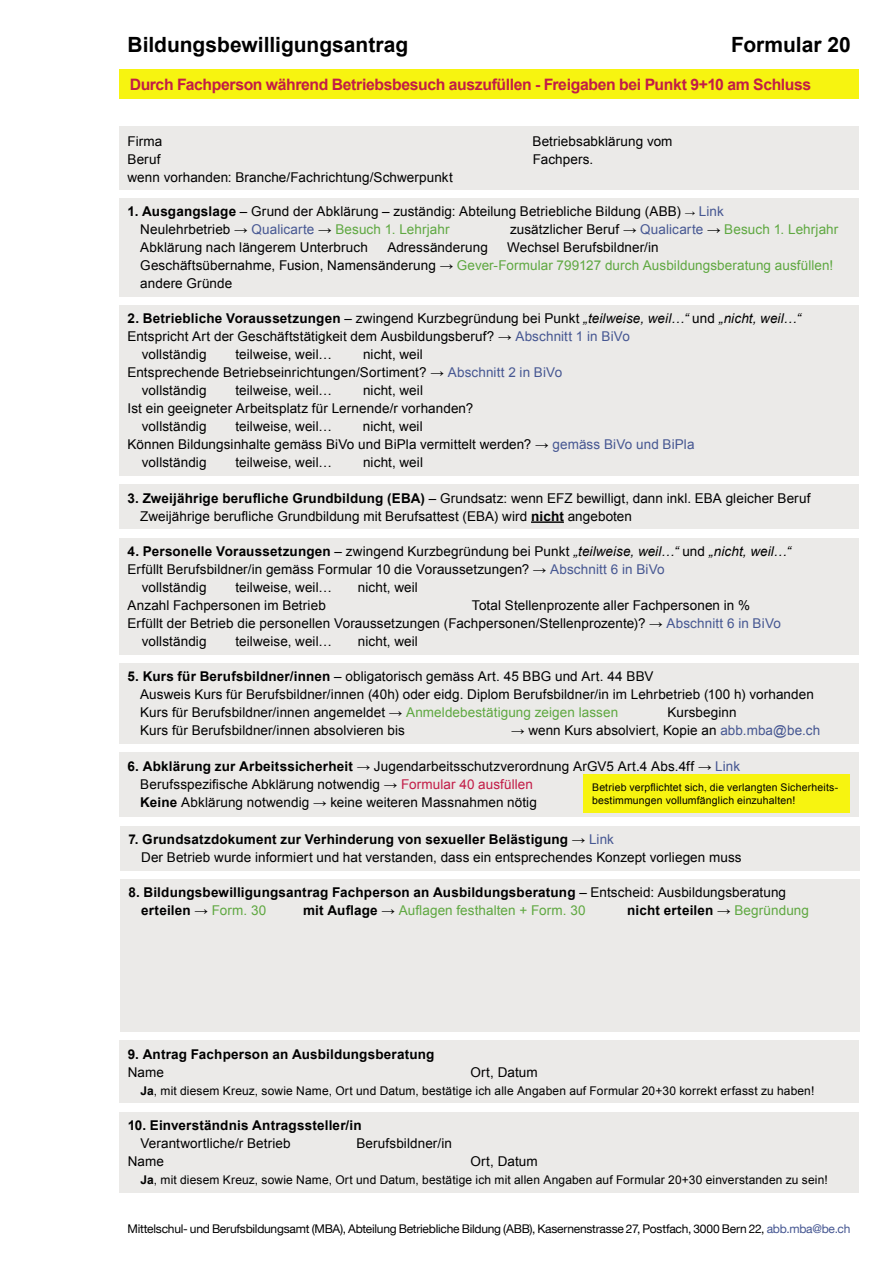
<style>
.page{position:relative;width:893px;height:1263px;background:#fff}
.page>*{position:absolute;margin:0;border:0;box-sizing:border-box;transform-origin:0 0}
.t1{font:700 21px "Arial";color:#000}
.t2{font:700 15.75px "Arial";letter-spacing:-.025em;color:#c21c47}
.t3{font:13.5px/18px "Arial";letter-spacing:.005em;color:#000}
.t4{font:700 13.5px/18px "Arial";letter-spacing:.01em;color:#000}
.t5{font:13.5px "Arial";letter-spacing:.005em;color:#5fa841}
.t6{font:12px "Arial";letter-spacing:.01em;color:#000}
.t7{font:12px "Helvetica Neue LT Com";letter-spacing:-.02em;color:#000}
.t8{font:10.5px/13.5px "Arial";letter-spacing:.015em;color:#000}
.s1{font-weight:700}
.s2{font-size:10.5px}
.s3{color:#465792}
.s4{color:#5fa841}
.s5{font-style:italic}
.s6{color:#c21c47}
.s7{font-weight:400}
.s8{font-weight:400;color:#5fa841}
.s9{font-weight:700;color:#000}
.s10{color:#000}
</style>
<div class="page">
<div style="left:119px;top:198px;width:740px;height:98px;background:#ebeae8"></div>
<div style="left:119px;top:126px;width:740px;height:64px;background:#ebeae8"></div>
<div style="left:119px;top:69px;width:740px;height:30px;background:#f7f410"></div>
<div style="left:119px;top:305px;width:740px;height:171px;background:#ebeae8"></div>
<div style="left:119px;top:484px;width:740px;height:45px;background:#ebeae8"></div>
<hr style="left:531px;top:521px;width:33px;height:2px;background:#000">
<div style="left:119px;top:538px;width:740px;height:117px;background:#ebeae8"></div>
<div style="left:119px;top:663px;width:740px;height:81px;background:#ebeae8"></div>
<div style="left:119px;top:752px;width:740px;height:65px;background:#ebeae8"></div>
<div style="left:584px;top:775px;width:266px;height:38px;background:#f7f410"></div>
<div style="left:120px;top:879px;width:740px;height:153px;background:#ebeae8"></div>
<div style="left:119px;top:1040px;width:739px;height:63px;background:#ebeae8"></div>
<div style="left:119px;top:1112px;width:739px;height:80px;background:#ebeae8"></div>
<div style="left:120px;top:826px;width:740px;height:44px;background:#ebeae8"></div>
<h1 class="t1" style="left:128px;top:31px;width:282px">Bildungsbewilligungsantrag</h1>
<h1 class="t1" style="left:731px;top:31px;width:121px">Formular 20</h1>
<p class="t2" style="left:130px;top:74px;width:683px">Durch Fachperson während Betriebsbesuch auszufüllen - Freigaben bei Punkt 9+10 am Schluss</p>
<p class="t3" style="left:128px;top:132px;width:36px">Firma</p>
<p class="t3" style="left:532px;top:132px;width:142px">Betriebsabklärung vom</p>
<p class="t3" style="left:128px;top:150px;width:34px">Beruf</p>
<p class="t3" style="left:533px;top:150px;width:62px">Fachpers.</p>
<p class="t3" style="left:128px;top:168px;width:327px">wenn vorhanden: Branche/Fachrichtung/Schwerpunkt</p>
<p class="t3" style="left:140px;top:202px;width:585px;text-indent:-13px"><span class="s1">1. Ausgangslage</span> – Grund der Abklärung – zuständig: Abteilung Betriebliche Bildung (ABB) <span class="s2">→</span> <span class="s3">Link<br></span>Neulehrbetrieb → <span class="s3">Qualicarte</span> → <span class="s4">Besuch 1. Lehrjahr</span></p>
<p class="t3" style="left:510px;top:220px;width:330px">zusätzlicher Beruf → <span class="s3">Qualicarte</span> → <span class="s4">Besuch 1. Lehrjahr</span></p>
<p class="t3" style="left:140px;top:238px;width:695px;text-indent:367px">Wechsel Berufsbildner/in<br>Geschäftsübernahme, Fusion, Namensänderung → <span class="s4">Gever-Formular 799127 durch Ausbildungsberatung ausfüllen! </span>andere Gründe</p>
<p class="t3" style="left:140px;top:238px;width:229px">Abklärung nach längerem Unterbruch</p>
<p class="t3" style="left:387px;top:238px;width:102px">Adressänderung</p>
<p class="t3" style="left:128px;top:310px;width:675px"><span class="s1">2. Betriebliche Voraussetzungen</span> – zwingend Kurzbegründung bei Punkt <span class="s5">„teilweise, weil…“</span> und <span class="s5">„nicht, weil…“</span></p>
<p class="t3" style="left:128px;top:328px;width:504px">Entspricht Art der Geschäftstätigkeit dem Ausbildungsberuf? → <span class="s3">Abschnitt 1 in BiVo</span></p>
<p class="t3" style="left:142px;top:346px;width:66px">vollständig</p>
<p class="t3" style="left:235px;top:346px;width:98px">teilweise, weil…</p>
<p class="t3" style="left:363px;top:346px;width:61px">nicht, weil</p>
<p class="t3" style="left:128px;top:364px;width:436px">Entsprechende Betriebseinrichtungen/Sortiment? → <span class="s3">Abschnitt 2 in BiVo</span></p>
<p class="t3" style="left:142px;top:382px;width:66px">vollständig</p>
<p class="t3" style="left:235px;top:382px;width:98px">teilweise, weil…</p>
<p class="t3" style="left:363px;top:382px;width:61px">nicht, weil</p>
<p class="t3" style="left:128px;top:400px;width:347px">Ist ein geeigneter Arbeitsplatz für Lernende/r vorhanden?</p>
<p class="t3" style="left:142px;top:418px;width:66px">vollständig</p>
<p class="t3" style="left:235px;top:418px;width:98px">teilweise, weil…</p>
<p class="t3" style="left:363px;top:418px;width:61px">nicht, weil</p>
<p class="t3" style="left:128px;top:436px;width:568px">Können Bildungsinhalte gemäss BiVo und BiPla vermittelt werden? → <span class="s3">gemäss BiVo und BiPla</span></p>
<p class="t3" style="left:142px;top:454px;width:66px">vollständig</p>
<p class="t3" style="left:235px;top:454px;width:98px">teilweise, weil…</p>
<p class="t3" style="left:363px;top:454px;width:61px">nicht, weil</p>
<p class="t3" style="left:140px;top:489px;width:672px;text-indent:-13px"><span class="s1">3. Zweijährige berufliche Grundbildung (EBA)</span> – Grundsatz: wenn EFZ bewilligt, dann inkl. EBA gleicher Beruf<br>Zweijährige berufliche Grundbildung mit Berufsattest (EBA) wird <span class="s1">nicht</span> angeboten</p>
<p class="t3" style="left:128px;top:542px;width:665px"><span class="s1">4. Personelle Voraussetzungen</span> – zwingend Kurzbegründung bei Punkt <span class="s5">„teilweise, weil…“</span> und <span class="s5">„nicht, weil…“</span></p>
<p class="t3" style="left:128px;top:560px;width:539px">Erfüllt Berufsbildner/in gemäss Formular 10 die Voraussetzungen? → <span class="s3">Abschnitt 6 in BiVo</span></p>
<p class="t3" style="left:142px;top:578px;width:66px">vollständig</p>
<p class="t3" style="left:235px;top:578px;width:98px">teilweise, weil…</p>
<p class="t3" style="left:358px;top:578px;width:61px">nicht, weil</p>
<p class="t3" style="left:128px;top:596px;width:200px">Anzahl Fachpersonen im Betrieb</p>
<p class="t3" style="left:472px;top:596px;width:280px">Total Stellenprozente aller Fachpersonen in %</p>
<p class="t3" style="left:128px;top:614px;width:655px">Erfüllt der Betrieb die personellen Voraussetzungen (Fachpersonen/Stellenprozente)? → <span class="s3">Abschnitt 6 in BiVo</span></p>
<p class="t3" style="left:142px;top:632px;width:66px">vollständig</p>
<p class="t3" style="left:235px;top:632px;width:98px">teilweise, weil…</p>
<p class="t3" style="left:358px;top:632px;width:61px">nicht, weil</p>
<p class="t3" style="left:140px;top:668px;width:675px;text-indent:-13px"><span class="s1">5. Kurs für Berufsbildner/innen</span> – obligatorisch gemäss Art. 45 BBG und Art. 44 BBV<br>Ausweis Kurs für Berufsbildner/innen (40h) oder eidg. Diplom Berufsbildner/in im Lehrbetrieb (100 h) vorhanden<br>Kurs für Berufsbildner/innen angemeldet → <span class="s4">Anmeldebestätigung zeigen lassen</span></p>
<p class="t3" style="left:668px;top:704px;width:71px">Kursbeginn</p>
<p class="t3" style="left:140px;top:722px;width:266px">Kurs für Berufsbildner/innen absolvieren bis</p>
<p class="t3" style="left:511px;top:722px;width:311px">→ wenn Kurs absolviert, Kopie an <span class="s3">abb.mba@be.ch</span></p>
<p class="t3" style="left:140px;top:757px;width:601px;text-indent:-13px"><span class="s1">6. Abklärung zur Arbeitssicherheit</span> → Jugendarbeitsschutzverordnung ArGV5 Art.4 Abs.4ff → <span class="s3">Link<br></span>Berufsspezifische Abklärung notwendig → <span class="s6">Formular 40 ausfüllen<br></span><span class="s1">Keine</span> Abklärung notwendig → keine weiteren Massnahmen nötig</p>
<p class="t8" style="left:592px;top:781px;width:248px">Betrieb verpflichtet sich, die verlangten Sicherheits&shy;bestimmungen vollumfänglich einzuhalten!</p>
<p class="t3" style="left:141px;top:830px;width:602px;text-indent:-13px"><span class="s1">7. Grundsatzdokument zur Verhinderung von sexueller Belästigung</span> → <span class="s3">Link<br></span>Der Betrieb wurde informiert und hat verstanden, dass ein entsprechendes Konzept vorliegen muss</p>
<p class="t4" style="left:141px;top:884px;width:646px;text-indent:-13px">8. Bildungsbewilligungsantrag Fachperson an Ausbildungsberatung <span class="s7">– Entscheid: Ausbildungsberatung </span>erteilen <span class="s7">→</span> <span class="s8">Form. 30</span></p>
<p class="t5" style="left:303px;top:902px;width:284px"><span class="s9">mit Auflage</span> <span class="s10">→</span> Auflagen festhalten + Form. 30</p>
<p class="t4" style="left:627px;top:902px;width:183px">nicht erteilen <span class="s7">→</span> <span class="s8">Begründung</span></p>
<p class="t4" style="left:128px;top:1045px;width:308px">9. Antrag Fachperson an Ausbildungsberatung</p>
<p class="t3" style="left:128px;top:1063px;width:38px">Name</p>
<p class="t3" style="left:470px;top:1063px;width:69px">Ort, Datum</p>
<p class="t6" style="left:140px;top:1082px;width:675px"><span class="s1">Ja</span>, mit diesem Kreuz, sowie Name, Ort und Datum, bestätige ich alle Angaben auf Formular 20+30 korrekt erfasst zu haben!</p>
<p class="t4" style="left:128px;top:1117px;width:235px">10. Einverständnis Antragssteller/in</p>
<p class="t3" style="left:140px;top:1134px;width:152px">Verantwortliche/r Betrieb</p>
<p class="t3" style="left:356px;top:1134px;width:97px">Berufsbildner/in</p>
<p class="t3" style="left:128px;top:1152px;width:38px">Name</p>
<p class="t3" style="left:470px;top:1152px;width:69px">Ort, Datum</p>
<p class="t6" style="left:140px;top:1172px;width:689px"><span class="s1">Ja</span>, mit diesem Kreuz, sowie Name, Ort und Datum, bestätige ich mit allen Angaben auf Formular 20+30 einverstanden zu sein!</p>
<p class="t7" style="left:128px;top:1221px;width:724px">Mittelschul- und Berufsbildungsamt (MBA), Abteilung Betriebliche Bildung (ABB), Kasernenstrasse 27, Postfach, 3000 Bern 22, <span class="s3">abb.mba@be.ch</span></p>
</div>
